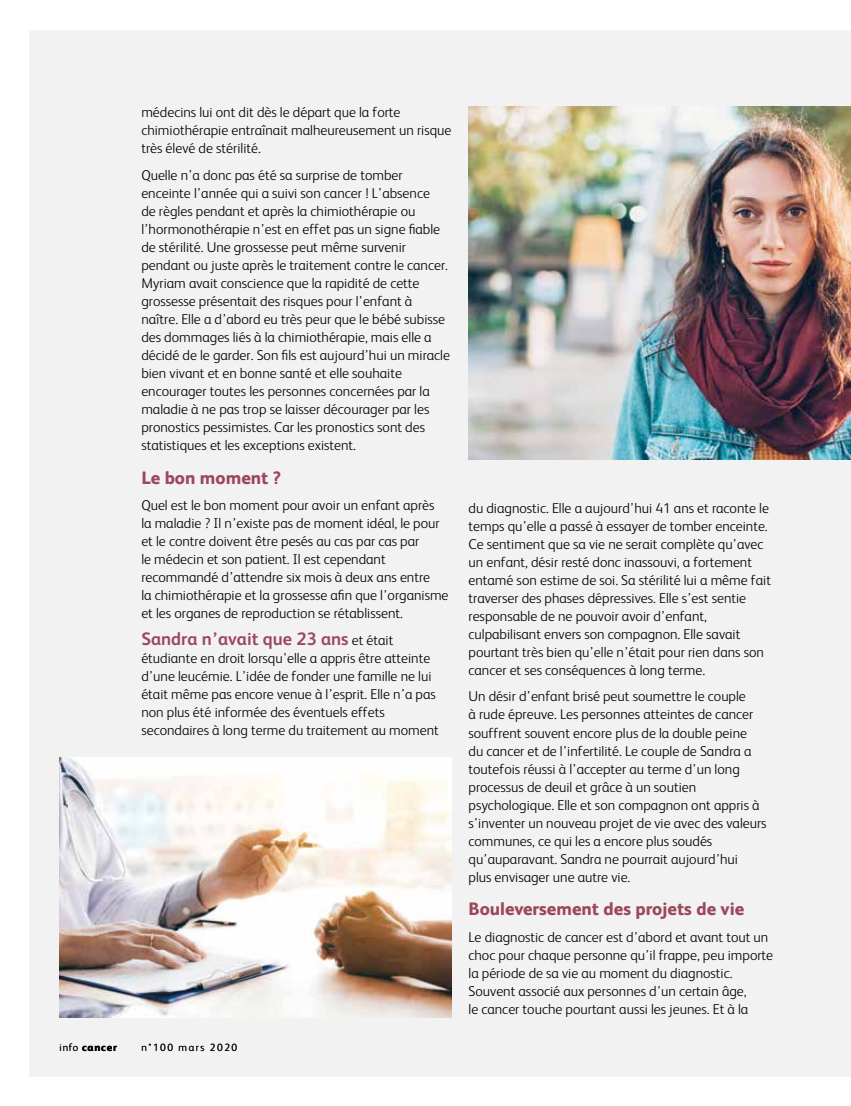
<style>
.page{position:relative;width:851px;height:1106px;background:#fff}
.page>*{position:absolute;margin:0;border:0;box-sizing:border-box;transform-origin:0 0}
.t1{font:800 18px "FS Albert";color:#9c475b}
.t2{font:700 18px "FS Albert";color:#9c475b}
.t3{font:300 14.25px/18px "FS Albert";color:#000}
.t4{font:300 10.5px "FS Albert";letter-spacing:.15em;color:#000}
.t5{font:800 10.5px "FS Albert";letter-spacing:.075em;color:#000}
.s1{font-weight:300;font-size:14.25px;color:#000}
.s2{font-weight:300}
</style>
<div class="page">
<div style="left:30px;top:30px;width:820px;height:1046px;background:#f2f2f2"></div>
<img style="left:468px;top:106px;width:382px;height:353px">
<img style="left:60px;top:757px;width:391px;height:260px">
<p class="t3" style="left:141px;top:103px;width:311px">médecins lui ont dit dès le départ que la forte chimiothérapie entraînait malheureusement un risque très élevé de stérilité.</p>
<p class="t3" style="left:141px;top:165px;width:310px">Quelle n’a donc pas été sa surprise de tomber enceinte l’année qui a suivi son cancer ! L’absence<br>de règles pendant et après la chimiothérapie ou l’hormonothérapie n’est en effet pas un signe fiable de stérilité. Une grossesse peut même survenir pendant ou juste après le traitement contre le cancer.<br>Myriam avait conscience que la rapidité de cette grossesse présentait des risques pour l’enfant à naître. Elle a d’abord eu très peur que le bébé subisse des dommages liés à la chimiothérapie, mais elle a décidé de le garder. Son fils est aujourd’hui un miracle bien vivant et en bonne santé et elle souhaite encourager toutes les personnes concernées par la maladie à ne pas trop se laisser décourager par les pronostics pessimistes. Car les pronostics sont des statistiques et les exceptions existent.</p>
<p class="t1" style="left:141px;top:464px;width:141px">Le bon moment ?</p>
<p class="t3" style="left:141px;top:495px;width:309px">Quel est le bon moment pour avoir un enfant après<br>la maladie ? Il n’existe pas de moment idéal, le pour et le contre doivent être pesés au cas par cas par<br>le médecin et son patient. Il est cependant recommandé d’attendre six mois à deux ans entre<br>la chimiothérapie et la grossesse afin que l’organisme et les organes de reproduction se rétablissent.</p>
<p class="t2" style="left:141px;top:626px;width:253px">Sandra n’avait que 23 ans <span class="s1">et était</span></p>
<p class="t3" style="left:141px;top:648px;width:299px">étudiante en droit lorsqu’elle a appris être atteinte d’une leucémie. L’idée de fonder une famille ne lui était même pas encore venue à l’esprit. Elle n’a pas non plus été informée des éventuels effets secondaires à long terme du traitement au moment</p>
<p class="t5" style="left:60px;top:1039px;width:59px"><span class="s2">info</span> cancer</p>
<p class="t4" style="left:141px;top:1040px;width:97px">n°100 mars 2020</p>
<p class="t3" style="left:468px;top:498px;width:304px">du diagnostic. Elle a aujourd’hui 41 ans et raconte le temps qu’elle a passé à essayer de tomber enceinte.<br>Ce sentiment que sa vie ne serait complète qu’avec un enfant, désir resté donc inassouvi, a fortement entamé son estime de soi. Sa stérilité lui a même fait traverser des phases dépressives. Elle s’est sentie responsable de ne pouvoir avoir d’enfant, culpabilisant envers son compagnon. Elle savait pourtant très bien qu’elle n’était pour rien dans son cancer et ses conséquences à long terme.</p>
<p class="t3" style="left:468px;top:687px;width:299px">Un désir d’enfant brisé peut soumettre le couple<br>à rude épreuve. Les personnes atteintes de cancer souffrent souvent encore plus de la double peine<br>du cancer et de l’infertilité. Le couple de Sandra a toutefois réussi à l’accepter au terme d’un long processus de deuil et grâce à un soutien psychologique. Elle et son compagnon ont appris à s’inventer un nouveau projet de vie avec des valeurs communes, ce qui les a encore plus soudés qu’auparavant. Sandra ne pourrait aujourd’hui<br>plus envisager une autre vie.</p>
<p class="t1" style="left:468px;top:896px;width:277px">Bouleversement des projets de vie</p>
<p class="t3" style="left:468px;top:927px;width:306px">Le diagnostic de cancer est d’abord et avant tout un choc pour chaque personne qu’il frappe, peu importe la période de sa vie au moment du diagnostic.<br>Souvent associé aux personnes d’un certain âge,<br>le cancer touche pourtant aussi les jeunes. Et à la</p>
</div>
